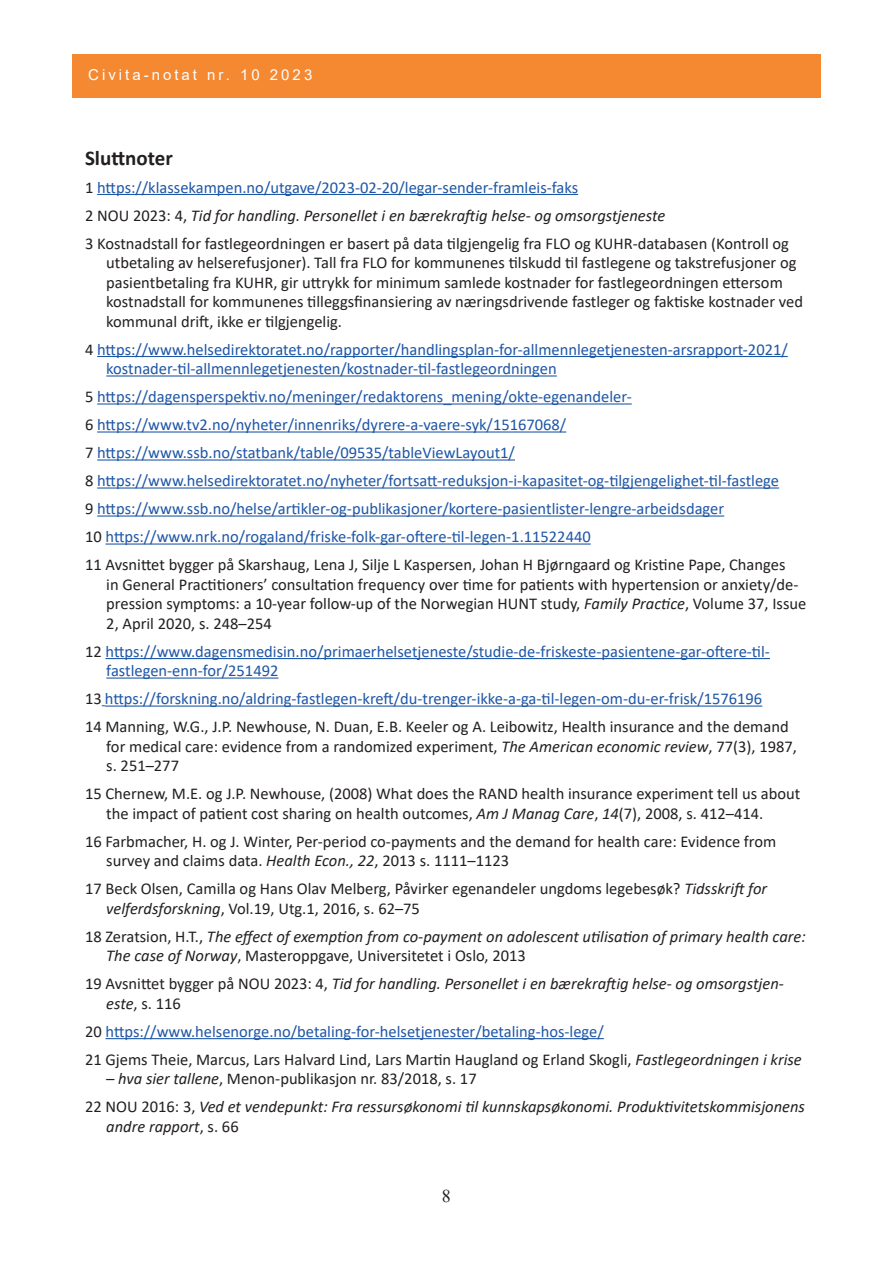
<style>
.page{position:relative;width:893px;height:1263px;background:#fff}
.page>*{position:absolute;margin:0;border:0;box-sizing:border-box;transform-origin:0 0}
.t1{font:700 21px "Calibri";color:#231f20}
.t2{font:18px "Times New Roman";color:#231f20}
.t3{font:16.5px/19.5px "Calibri";color:#231f20}
.t4{font:16.5px/28px "Calibri";color:#1e56a6}
.t5{font:italic 16.5px/19.5px "Calibri";color:#231f20}
.t6{font:15px "Arial";letter-spacing:.2em;color:#fff}
.s1{color:#1e56a6}
.s2{font-style:italic}
.s3{color:#231f20}
.s4{font-style:normal}
.s5{font-style:italic;color:#231f20}
</style>
<div class="page">
<div style="left:72px;top:54px;width:749px;height:44px;background:#f58932"></div>
<hr style="left:97px;top:194px;width:481px;height:1px;background:#1e56a6">
<hr style="left:97px;top:356px;width:691px;height:1px;background:#1e56a6">
<hr style="left:106px;top:375px;width:451px;height:1px;background:#1e56a6">
<hr style="left:97px;top:403px;width:535px;height:1px;background:#1e56a6">
<hr style="left:97px;top:431px;width:469px;height:2px;background:#1e56a6">
<hr style="left:97px;top:459px;width:418px;height:2px;background:#1e56a6">
<hr style="left:97px;top:487px;width:682px;height:2px;background:#1e56a6">
<hr style="left:97px;top:515px;width:627px;height:2px;background:#1e56a6">
<hr style="left:105px;top:543px;width:486px;height:2px;background:#1e56a6">
<hr style="left:105px;top:658px;width:665px;height:1px;background:#1e56a6">
<hr style="left:106px;top:677px;width:172px;height:2px;background:#1e56a6">
<hr style="left:105px;top:705px;width:657px;height:2px;background:#1e56a6">
<hr style="left:105px;top:1038px;width:499px;height:1px;background:#1e56a6">
<p class="t6" style="left:88px;top:66px;width:226px">Civita-notat nr. 10 2023</p>
<p class="t1" style="left:85px;top:143px;width:89px">Sluttnoter</p>
<p class="t3" style="left:85px;top:173px;width:705px;line-height:28px">1 <span class="s1">https://klassekampen.no/utgave/2023-02-20/legar-sender-framleis-faks<br></span>2 NOU 2023: 4, <span class="s2">Tid for handling. Personellet i en bærekraftig helse- og omsorgstjeneste<br></span>3 Kostnadstall for fastlegeordningen er basert på data tilgjengelig fra FLO og KUHR-databasen (Kontroll og</p>
<p class="t3" style="left:106px;top:252px;width:698px">utbetaling av helserefusjoner). Tall fra FLO for kommunenes tilskudd til fastlegene og takstrefusjoner og pasientbetaling fra KUHR, gir uttrykk for minimum samlede kostnader for fastlegeordningen ettersom kostnadstall for kommunenes tilleggsfinansiering av næringsdrivende fastleger og faktiske kostnader ved kommunal drift, ikke er tilgjengelig.</p>
<p class="t4" style="left:106px;top:339px;width:683px;line-height:19.5px;text-indent:-21px"><span class="s3">4</span> https://www.helsedirektoratet.no/rapporter/handlingsplan-for-allmennlegetjenesten-arsrapport-2021/ kostnader-til-allmennlegetjenesten/kostnader-til-fastlegeordningen</p>
<p class="t4" style="left:85px;top:382px;width:702px"><span class="s3">5</span> https://dagensperspektiv.no/meninger/redaktorens_mening/okte-egenandeler-<br><span class="s3">6</span> https://www.tv2.no/nyheter/innenriks/dyrere-a-vaere-syk/15167068/<br><span class="s3">7</span> https://www.ssb.no/statbank/table/09535/tableViewLayout1/<br><span class="s3">8</span> https://www.helsedirektoratet.no/nyheter/fortsatt-reduksjon-i-kapasitet-og-tilgjengelighet-til-fastlege <span class="s3">9</span> https://www.ssb.no/helse/artikler-og-publikasjoner/kortere-pasientlister-lengre-arbeidsdager<br><span class="s3">10</span> https://www.nrk.no/rogaland/friske-folk-gar-oftere-til-legen-1.11522440<br><span class="s3">11 Avsnittet bygger på Skarshaug, Lena J, Silje L Kaspersen, Johan H Bjørngaard og Kristine Pape, Changes</span></p>
<p class="t3" style="left:106px;top:574px;width:702px">in General Practitioners’ consultation frequency over time for patients with hypertension or anxiety/de&shy;pression symptoms: a 10-year follow-up of the Norwegian HUNT study, <span class="s2">Family Practice</span>, Volume 37, Issue<br>2, April 2020, s. 248–254</p>
<p class="t4" style="left:106px;top:641px;width:665px;line-height:19.5px;text-indent:-21px"><span class="s3">12</span> https://www.dagensmedisin.no/primaerhelsetjeneste/studie-de-friskeste-pasientene-gar-oftere-til&shy;fastlegen-enn-for/251492</p>
<p class="t4" style="left:85px;top:684px;width:705px"><span class="s3">13</span> https://forskning.no/aldring-fastlegen-kreft/du-trenger-ikke-a-ga-til-legen-om-du-er-frisk/1576196<br><span class="s3">14 Manning, W.G., J.P. Newhouse, N. Duan, E.B. Keeler og A. Leibowitz, Health insurance and the demand</span></p>
<p class="t3" style="left:106px;top:736px;width:692px">for medical care: evidence from a randomized experiment, <span class="s2">The American economic review</span>, 77(3), 1987, s. 251–277</p>
<p class="t3" style="left:106px;top:783px;width:696px;text-indent:-21px">15 Chernew, M.E. og J.P. Newhouse, (2008) What does the RAND health insurance experiment tell us about the impact of patient cost sharing on health outcomes, <span class="s2">Am J Manag Care</span>, <span class="s2">14</span>(7), 2008, s. 412–414.</p>
<p class="t3" style="left:106px;top:831px;width:671px;text-indent:-21px">16 Farbmacher, H. og J. Winter, Per-period co-payments and the demand for health care: Evidence from survey and claims data. <span class="s2">Health Econ., 22</span>, 2013 s. 1111–1123</p>
<p class="t3" style="left:106px;top:878px;width:662px;text-indent:-21px">17 Beck Olsen, Camilla og Hans Olav Melberg, Påvirker egenandeler ungdoms legebesøk? <span class="s2">Tidsskrift for velferdsforskning</span>, Vol.19, Utg.1, 2016, s. 62–75</p>
<p class="t5" style="left:106px;top:926px;width:701px;text-indent:-21px"><span class="s4">18 Zeratsion, H.T.,</span> The effect of exemption from co-payment on adolescent utilisation of primary health care:<br>The case of Norway<span class="s4">, Masteroppgave, Universitetet i Oslo, 2013</span></p>
<p class="t5" style="left:106px;top:973px;width:679px;text-indent:-21px"><span class="s4">19 Avsnittet bygger på NOU 2023: 4,</span> Tid for handling. Personellet i en bærekraftig helse- og omsorgstjen&shy;este<span class="s4">, s. 116</span></p>
<p class="t4" style="left:85px;top:1017px;width:718px"><span class="s3">20</span> https://www.helsenorge.no/betaling-for-helsetjenester/betaling-hos-lege/<br><span class="s3">21 Gjems Theie, Marcus, Lars Halvard Lind, Lars Martin Haugland og Erland Skogli,</span> <span class="s5">Fastlegeordningen i krise</span></p>
<p class="t5" style="left:85px;top:1064px;width:721px;line-height:28px;text-indent:21px">– hva sier tallene<span class="s4">, Menon-publikasjon nr. 83/2018, s. 17<br>22 NOU 2016: 3,</span> Ved et vendepunkt: Fra ressursøkonomi til kunnskapsøkonomi. Produktivitetskommisjonens</p>
<p class="t5" style="left:106px;top:1116px;width:134px">andre rapport<span class="s4">, s. 66</span></p>
<p class="t2" style="left:442px;top:1185px;width:10px">8</p>
</div>
